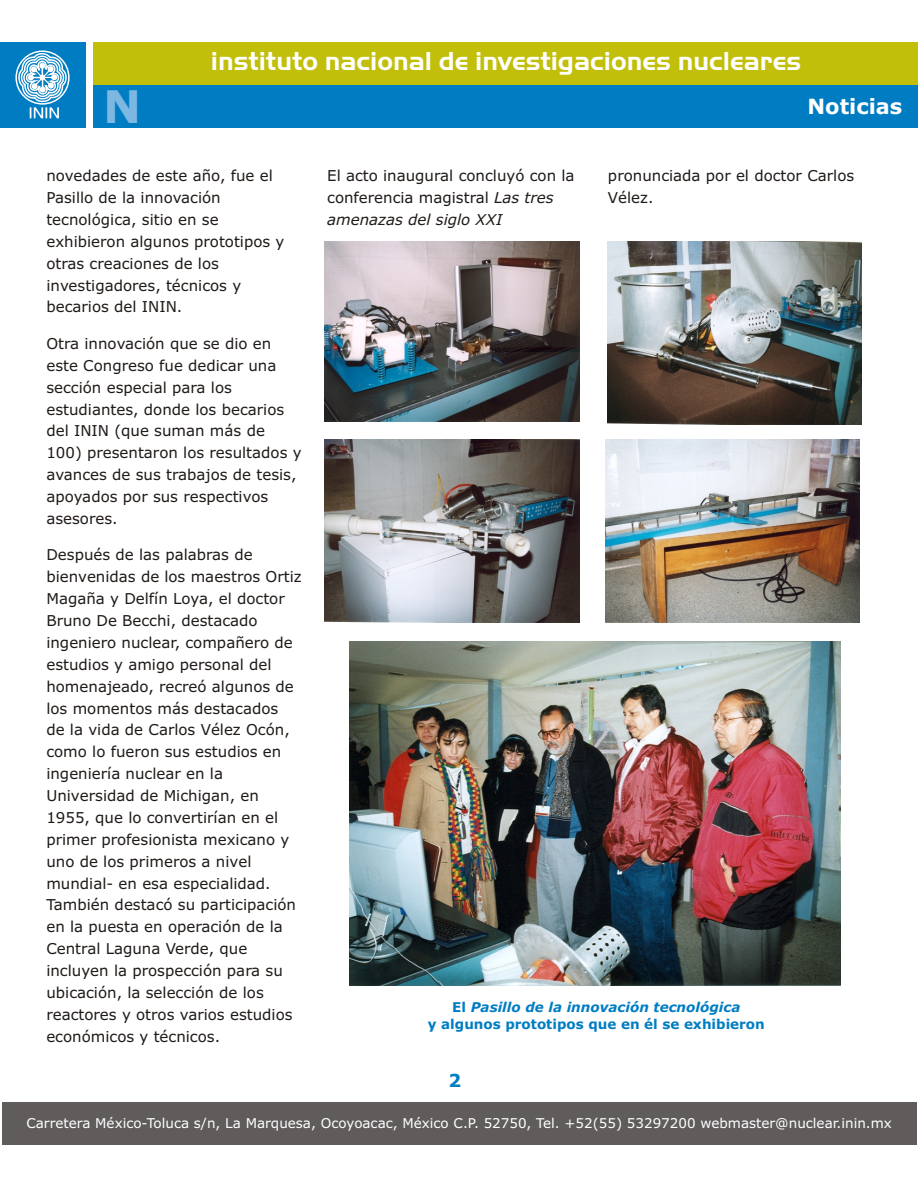
<style>
.page{position:relative;width:918px;height:1188px;background:#fff}
.page>*{position:absolute;margin:0;border:0;box-sizing:border-box;transform-origin:0 0}
.t1{font:700 45px "Verdana";color:#7db8e3}
.t2{font:27px "Handel Got D Bol";color:#fff}
.t3{font:700 21px "Verdana";color:#fff}
.t4{font:700 18px "Verdana";color:#007dc2}
.t5{font:15px/21.9px "Verdana";color:#1f1a17}
.t6{font:13.5px "Verdana";color:#fff}
.t7{font:700 13.5px/16.4px "Verdana";color:#007dc2;text-align:center}
.s1{font-style:italic}
</style>
<div class="page">
<div style="left:2px;top:1102px;width:914px;height:43px;background:#615c5c"></div>
<div style="left:93px;top:42px;width:825px;height:43px;background:#c2bf0a"></div>
<div style="left:93px;top:85px;width:825px;height:42px;background:#007dc2"></div>
<div style="left:0;top:42px;width:85px;height:85px;background:#007dc2"></div>
<div style="left:15px;top:50px;width:55px;height:55px;border:2px solid #fff;border-radius:50%"></div>
<svg style="left:17px;top:52px;width:51px;height:66px"></svg>
<img style="left:350px;top:641px;width:490px;height:344px">
<img style="left:325px;top:242px;width:254px;height:179px">
<img style="left:325px;top:440px;width:254px;height:182px">
<img style="left:605px;top:440px;width:255px;height:182px">
<img style="left:607px;top:242px;width:255px;height:182px">
<h2 class="t2" style="left:211px;top:48px;width:592px">instituto nacional de investigaciones nucleares</h2>
<h1 class="t1" style="left:103px;top:88px;width:40px">N</h1>
<h3 class="t3" style="left:807px;top:98px;width:96px">Noticias</h3>
<p class="t5" style="left:46px;top:166px;width:240px">novedades de este año, fue el<br>Pasillo de la innovación tecnológica, sitio en se exhibieron algunos prototipos y otras creaciones de los investigadores, técnicos y becarios del ININ.</p>
<p class="t5" style="left:46px;top:334px;width:257px">Otra innovación que se dio en este Congreso fue dedicar una sección especial para los estudiantes, donde los becarios del ININ (que suman más de<br>100) presentaron los resultados y avances de sus trabajos de tesis, apoyados por sus respectivos asesores.</p>
<p class="t5" style="left:46px;top:545px;width:257px">Después de las palabras de bienvenidas de los maestros Ortiz<br>Magaña y Delfín Loya, el doctor<br>Bruno De Becchi, destacado ingeniero nuclear, compañero de estudios y amigo personal del homenajeado, recreó algunos de los momentos más destacados<br>de la vida de Carlos Vélez Ocón, como lo fueron sus estudios en ingeniería nuclear en la<br>Universidad de Michigan, en<br>1955, que lo convertirían en el primer profesionista mexicano y uno de los primeros a nivel mundial- en esa especialidad.<br>También destacó su participación en la puesta en operación de la<br>Central Laguna Verde, que incluyen la prospección para su ubicación, la selección de los reactores y otros varios estudios económicos y técnicos.</p>
<p class="t5" style="left:327px;top:166px;width:249px">El acto inaugural concluyó con la conferencia magistral <span class="s1">Las tres amenazas del siglo XXI</span></p>
<p class="t5" style="left:608px;top:166px;width:248px">pronunciada por el doctor Carlos<br>Vélez.</p>
<p class="t7" style="left:428px;top:1000px;width:338px">El <span class="s1">Pasillo de la innovación tecnológica<br></span>y algunos prototipos que en él se exhibieron</p>
<p class="t4" style="left:449px;top:1073px;width:14px">2</p>
<p class="t6" style="left:26px;top:1117px;width:867px">Carretera México-Toluca s/n, La Marquesa, Ocoyoacac, México C.P. 52750, Tel. +52(55) 53297200 webmaster@nuclear.inin.mx</p>
</div>
